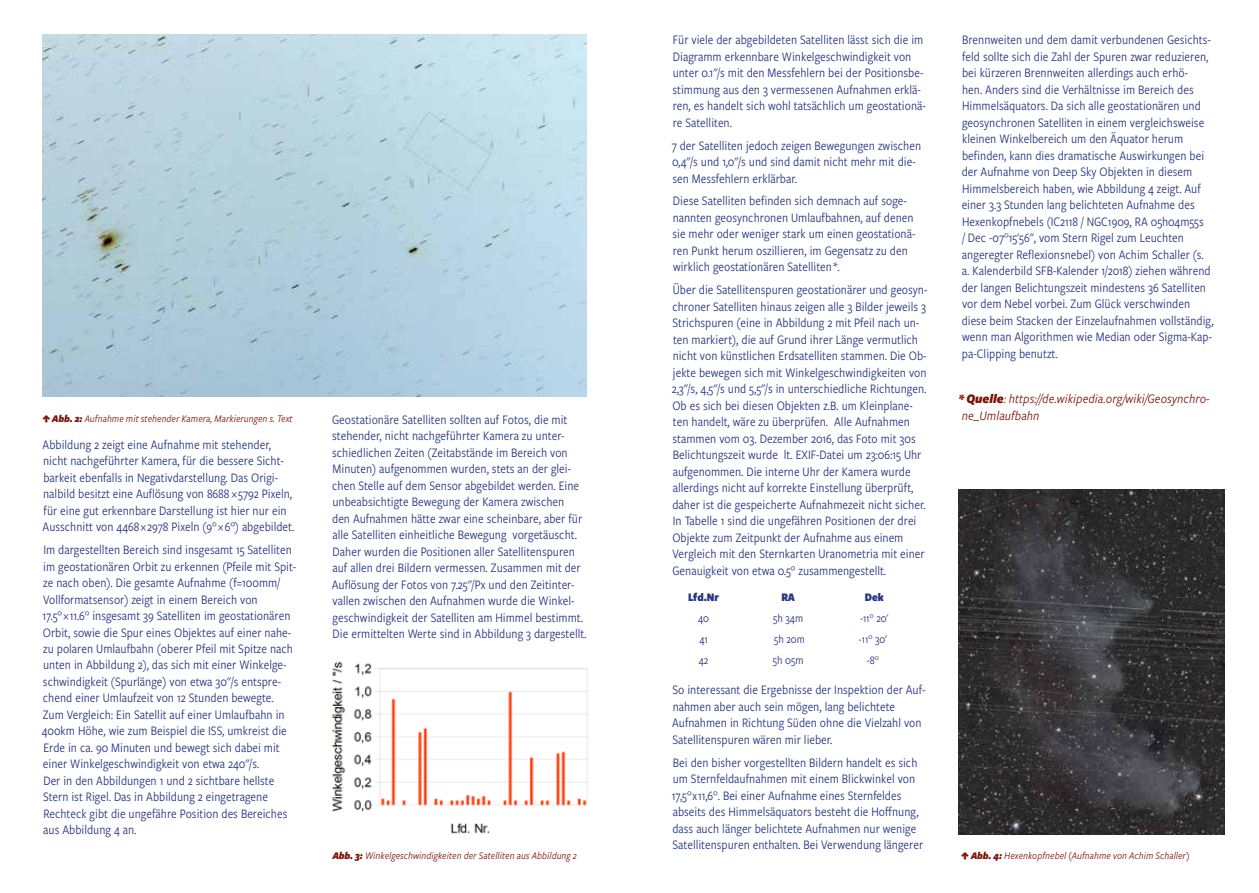
<style>
.page{position:relative;width:1259px;height:893px;background:#fff}
.page>*{position:absolute;margin:0;border:0;box-sizing:border-box;transform-origin:0 0}
.t1{font:13.5px/16.5px "Freight Sans Cnd Pro";color:#283583}
.t2{font:italic 13.5px/16.5px "Freight Sans Cnd Pro";color:#7d1206}
.t3{font:12px "Freight Sans Cnd Pro";color:#283583}
.t4{font:900 12px "Freight Sans Cnd Pro";color:#283583}
.t5{font:italic 10.5px "Freight Sans Cnd Pro";color:#7d1206}
.s1{font-weight:900;font-style:normal}
.s2{font-weight:900}
</style>
<div class="page">
<img style="left:958px;top:490px;width:266px;height:344px">
<img style="left:43px;top:34px;width:544px;height:363px">
<img style="left:332px;top:661px;width:256px;height:173px">
<p class="t5" style="left:43px;top:411px;width:251px"><span class="s1">I</span> <span class="s2">Abb. 2:</span> Aufnahme mit stehender Kamera, Markierungen s. Text</p>
<p class="t1" style="left:332px;top:411px;width:256px">Geostationäre Satelliten sollten auf Fotos, die mit stehender, nicht nachgeführter Kamera zu unter&shy;schiedlichen Zeiten (Zeitabstände im Bereich von Minuten) aufgenommen wurden, stets an der glei&shy;chen Stelle auf dem Sensor abgebildet werden. Eine unbeabsichtigte Bewegung der Kamera zwischen<br>den Aufnahmen hätte zwar eine scheinbare, aber für alle Satelliten einheitliche Bewegung vorgetäuscht.<br>Daher wurden die Positionen aller Satellitenspuren auf allen drei Bildern vermessen. Zusammen mit der Auflösung der Fotos von 7.25''/Px und den Zeitinter&shy;vallen zwischen den Aufnahmen wurde die Winkel&shy;geschwindigkeit der Satelliten am Himmel bestimmt.<br>Die ermittelten Werte sind in Abbildung 3 dargestellt.</p>
<p class="t1" style="left:43px;top:435px;width:253px">Abbildung 2 zeigt eine Aufnahme mit stehender, nicht nachgeführter Kamera, für die bessere Sicht&shy;barkeit ebenfalls in Negativdarstellung. Das Origi&shy;nalbild besitzt eine Auflösung von 8688 × 5792 Pixeln, für eine gut erkennbare Darstellung ist hier nur ein Ausschnitt von 4468 × 2978 Pixeln (9° × 6°) abgebildet.</p>
<p class="t1" style="left:42px;top:541px;width:256px">Im dargestellten Bereich sind insgesamt 15 Satelliten im geostationären Orbit zu erkennen (Pfeile mit Spit&shy;ze nach oben). Die gesamte Aufnahme (f=100mm/ Vollformatsensor) zeigt in einem Bereich von<br>17.5° × 11.6° insgesamt 39 Satelliten im geostationären Orbit, sowie die Spur eines Objektes auf einer nahe&shy;zu polaren Umlaufbahn (oberer Pfeil mit Spitze nach unten in Abbildung 2), das sich mit einer Winkelge&shy;schwindigkeit (Spurlänge) von etwa 30''/s entspre&shy;chend einer Umlaufzeit von 12 Stunden bewegte.<br>Zum Vergleich: Ein Satellit auf einer Umlaufbahn in 400km Höhe, wie zum Beispiel die ISS, umkreist die Erde in ca. 90 Minuten und bewegt sich dabei mit einer Winkelgeschwindigkeit von etwa 240''/s.<br>Der in den Abbildungen 1 und 2 sichtbare hellste Stern ist Rigel. Das in Abbildung 2 eingetragene Rechteck gibt die ungefähre Position des Bereiches aus Abbildung 4 an.</p>
<p class="t5" style="left:333px;top:849px;width:246px"><span class="s2">Abb. 3:</span> Winkelgeschwindigkeiten der Satelliten aus Abbildung 2</p>
<p class="t1" style="left:672px;top:31px;width:255px">Für viele der abgebildeten Satelliten lässt sich die im Diagramm erkennbare Winkelgeschwindigkeit von unter 0.1''/s mit den Messfehlern bei der Positionsbe&shy;stimmung aus den 3 vermessenen Aufnahmen erklä&shy;ren, es handelt sich wohl tatsächlich um geostationä&shy;re Satelliten.</p>
<p class="t1" style="left:671px;top:136px;width:251px">7 der Satelliten jedoch zeigen Bewegungen zwischen<br>0,4''/s und 1,0''/s und sind damit nicht mehr mit die&shy;sen Messfehlern erklärbar.</p>
<p class="t1" style="left:672px;top:192px;width:244px">Diese Satelliten befinden sich demnach auf soge&shy;nannten geosynchronen Umlaufbahnen, auf denen sie mehr oder weniger stark um einen geostationä&shy;ren Punkt herum oszillieren, im Gegensatz zu den wirklich geostationären Satelliten *.</p>
<p class="t1" style="left:672px;top:281px;width:257px">Über die Satellitenspuren geostationärer und geosyn&shy;chroner Satelliten hinaus zeigen alle 3 Bilder jeweils 3<br>Strichspuren (eine in Abbildung 2 mit Pfeil nach un&shy;ten markiert), die auf Grund ihrer Länge vermutlich nicht von künstlichen Erdsatelliten stammen. Die Ob&shy;jekte bewegen sich mit Winkelgeschwindigkeiten von 2,3''/s, 4,5''/s und 5,5''/s in unterschiedliche Richtungen.<br>Ob es sich bei diesen Objekten z.B. um Kleinplane&shy;ten handelt, wäre zu überprüfen. Alle Aufnahmen stammen vom 03. Dezember 2016, das Foto mit 30s Belichtungszeit wurde lt. EXIF-Datei um 23:06:15 Uhr aufgenommen. Die interne Uhr der Kamera wurde allerdings nicht auf korrekte Einstellung überprüft, daher ist die gespeicherte Aufnahmezeit nicht sicher.<br>In Tabelle 1 sind die ungefähren Positionen der drei Objekte zum Zeitpunkt der Aufnahme aus einem Vergleich mit den Sternkarten Uranometria mit einer Genauigkeit von etwa 0.5° zusammengestellt.</p>
<p class="t4" style="left:688px;top:588px;width:32px">Lfd.Nr</p>
<p class="t4" style="left:781px;top:588px;width:15px">RA</p>
<p class="t4" style="left:864px;top:588px;width:21px">Dek</p>
<p class="t3" style="left:698px;top:610px;width:12px">40</p>
<p class="t3" style="left:773px;top:610px;width:31px">5h 34m</p>
<p class="t3" style="left:860px;top:610px;width:30px">-11° 20'</p>
<p class="t3" style="left:699px;top:631px;width:10px">41</p>
<p class="t3" style="left:774px;top:631px;width:32px">5h 20m</p>
<p class="t3" style="left:859px;top:631px;width:30px">-11° 30'</p>
<p class="t3" style="left:699px;top:652px;width:11px">42</p>
<p class="t3" style="left:773px;top:652px;width:32px">5h 05m</p>
<p class="t3" style="left:867px;top:652px;width:14px">-8°</p>
<p class="t1" style="left:672px;top:681px;width:255px">So interessant die Ergebnisse der Inspektion der Auf&shy;nahmen aber auch sein mögen, lang belichtete Aufnahmen in Richtung Süden ohne die Vielzahl von Satellitenspuren wären mir lieber.</p>
<p class="t1" style="left:672px;top:753px;width:253px">Bei den bisher vorgestellten Bildern handelt es sich um Sternfeldaufnahmen mit einem Blickwinkel von 17,5° x 11,6°. Bei einer Aufnahme eines Sternfeldes abseits des Himmelsäquators besteht die Hoffnung, dass auch länger belichtete Aufnahmen nur wenige Satellitenspuren enthalten. Bei Verwendung längerer</p>
<p class="t1" style="left:961px;top:31px;width:254px">Brennweiten und dem damit verbundenen Gesichts&shy;feld sollte sich die Zahl der Spuren zwar reduzieren, bei kürzeren Brennweiten allerdings auch erhö-<br>hen. Anders sind die Verhältnisse im Bereich des Himmelsäquators. Da sich alle geostationären und geosynchronen Satelliten in einem vergleichsweise kleinen Winkelbereich um den Äquator herum befinden, kann dies dramatische Auswirkungen bei der Aufnahme von Deep Sky Objekten in diesem Himmelsbereich haben, wie Abbildung 4 zeigt. Auf einer 3.3 Stunden lang belichteten Aufnahme des Hexenkopfnebels (IC2118 / NGC1909, RA 05h04m55s<br>/ Dec -07°15'56'', vom Stern Rigel zum Leuchten angeregter Reflexionsnebel) von Achim Schaller (s. a. Kalenderbild SFB-Kalender 1/2018) ziehen während der langen Belichtungszeit mindestens 36 Satelliten vor dem Nebel vorbei. Zum Glück verschwinden diese beim Stacken der Einzelaufnahmen vollständig, wenn man Algorithmen wie Median oder Sigma-Kap&shy;pa-Clipping benutzt.</p>
<p class="t2" style="left:958px;top:390px;width:253px"><span class="s2">* Quelle</span>: https://de.wikipedia.org/wiki/Geosynchro&shy;ne_Umlaufbahn</p>
<p class="t5" style="left:961px;top:849px;width:230px"><span class="s1">I</span> <span class="s2">Abb. 4:</span> Hexenkopfnebel (Aufnahme von Achim Schaller)</p>
</div>
